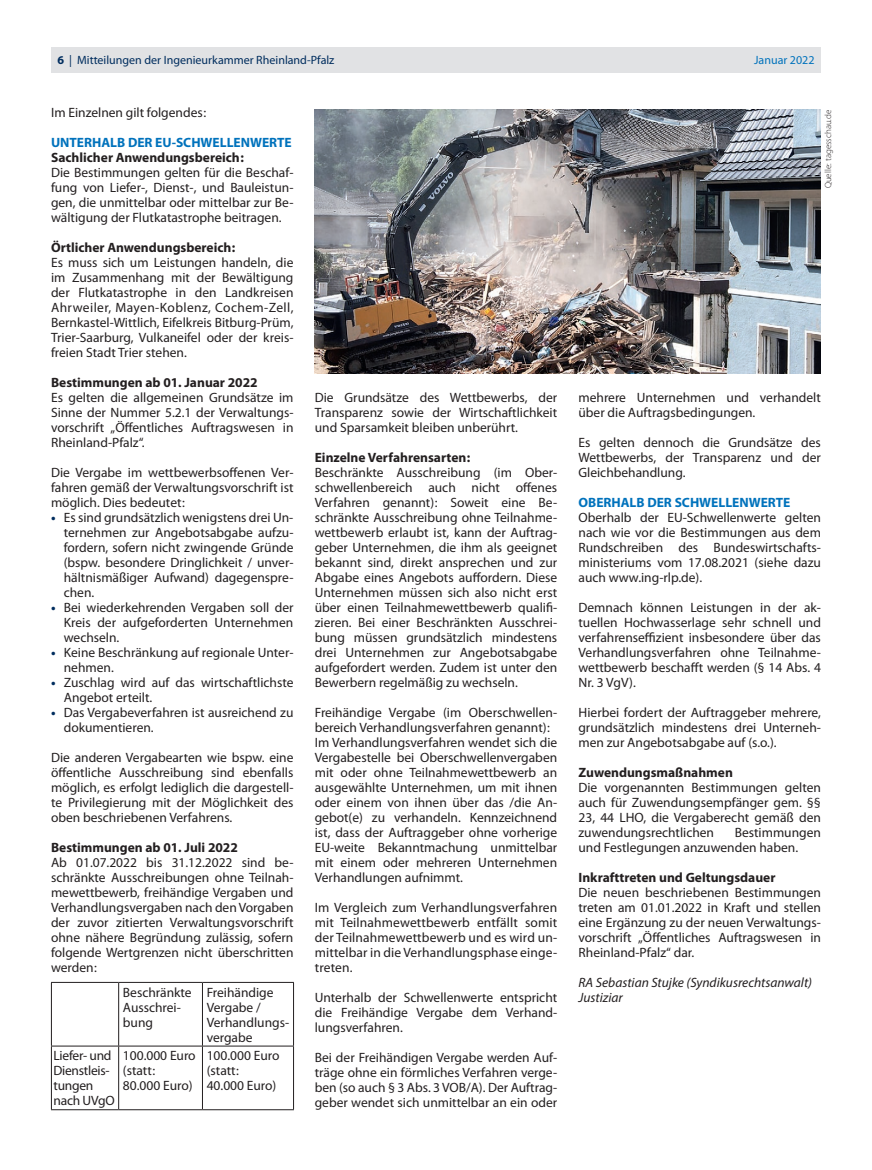
<style>
.page{position:relative;width:872px;height:1170px;background:#fff}
.page>*{position:absolute;margin:0;border:0;box-sizing:border-box;transform-origin:0 0}
.t1{font:13.5px/15px "Myriad Pro";color:#231f20;text-align:justify}
.t2{font:700 13.5px "Myriad Pro";color:#231f20}
.t3{font:700 13.5px "Myriad Pro";color:#0072bc}
.t4{font:italic 13.5px/15px "Myriad Pro";color:#231f20}
.t5{font:13.5px/15px "Myriad Pro";letter-spacing:-.02em;color:#231f20}
.t6{font:12px "Myriad Pro";color:#002d5e}
.t7{font:12px "Myriad Pro";color:#0072bc}
.t8{font:300 9px "Myriad Pro";color:#231f20}
.s1{font-weight:700}
.s2{font-weight:700;color:#002d5e}
</style>
<div class="page">
<div style="left:51px;top:47px;width:770px;height:25px;background:#e1e2e4"></div>
<hr style="left:51px;top:981px;width:68px;height:1px;background:#231f20">
<hr style="left:51px;top:982px;width:1px;height:63px;background:#231f20">
<hr style="left:119px;top:981px;width:83px;height:1px;background:#231f20">
<hr style="left:118px;top:982px;width:1px;height:63px;background:#231f20">
<hr style="left:202px;top:981px;width:92px;height:1px;background:#231f20">
<hr style="left:202px;top:982px;width:1px;height:63px;background:#231f20">
<hr style="left:293px;top:982px;width:1px;height:63px;background:#231f20">
<hr style="left:51px;top:1045px;width:68px;height:1px;background:#231f20">
<hr style="left:51px;top:1046px;width:1px;height:63px;background:#231f20">
<hr style="left:119px;top:1045px;width:83px;height:1px;background:#231f20">
<hr style="left:118px;top:1046px;width:1px;height:63px;background:#231f20">
<hr style="left:202px;top:1045px;width:92px;height:1px;background:#231f20">
<hr style="left:202px;top:1046px;width:1px;height:63px;background:#231f20">
<hr style="left:293px;top:1046px;width:1px;height:63px;background:#231f20">
<hr style="left:51px;top:1109px;width:68px;height:1px;background:#231f20">
<hr style="left:119px;top:1109px;width:83px;height:1px;background:#231f20">
<hr style="left:202px;top:1109px;width:92px;height:1px;background:#231f20">
<img style="left:315px;top:110px;width:506px;height:264px">
<p class="t6" style="left:57px;top:53px;width:278px"><span class="s1">6</span> | Mitteilungen der Ingenieurkammer Rheinland-Pfalz</p>
<p class="t7" style="left:754px;top:53px;width:62px">Januar 2022</p>
<p class="t1" style="left:51px;top:105px;width:157px">Im Einzelnen gilt folgendes:</p>
<p class="t3" style="left:51px;top:135px;width:242px">UNTERHALB DER EU-SCHWELLENWERTE</p>
<p class="t2" style="left:51px;top:150px;width:194px">Sachlicher Anwendungsbereich:</p>
<p class="t1" style="left:51px;top:165px;width:244px">Die Bestimmungen gelten für die Beschaf&shy;fung von Liefer-, Dienst-, und Bauleistun&shy;gen, die unmittelbar oder mittelbar zur Be&shy;wältigung der Flutkatastrophe beitragen.</p>
<p class="t2" style="left:51px;top:239px;width:186px">Örtlicher Anwendungsbereich:</p>
<p class="t1" style="left:51px;top:255px;width:244px">Es muss sich um Leistungen handeln, die im Zusammenhang mit der Bewältigung der Flutkatastrophe in den Landkreisen Ahrweiler, Mayen-Koblenz, Cochem-Zell, Bernkastel-Wittlich, Eifelkreis Bitburg-Prüm, Trier-Saarburg, Vulkaneifel oder der kreis&shy;freien Stadt Trier stehen.</p>
<p class="t2" style="left:51px;top:374px;width:208px">Bestimmungen ab 01. Januar 2022</p>
<p class="t1" style="left:51px;top:390px;width:244px">Es gelten die allgemeinen Grundsätze im Sinne der Nummer 5.2.1 der Verwaltungs&shy;vorschrift „Öffentliches Auftragswesen in Rheinland-Pfalz“.</p>
<p class="t1" style="left:51px;top:465px;width:244px">Die Vergabe im wettbewerbsoffenen Ver&shy;fahren gemäß der Verwaltungsvorschrift ist möglich. Dies bedeutet:</p>
<p class="t1" style="left:64px;top:510px;width:231px;text-indent:-13px"><span class="s2">•</span> Es sind grundsätzlich wenigstens drei Un&shy;ternehmen zur Angebotsabgabe aufzu&shy;fordern, sofern nicht zwingende Gründe (bspw. besondere Dringlichkeit / unver&shy;hältnismäßiger Aufwand) dagegenspre&shy;chen.</p>
<p class="t1" style="left:64px;top:600px;width:231px;text-indent:-13px"><span class="s2">•</span> Bei wiederkehrenden Vergaben soll der Kreis der aufgeforderten Unternehmen wechseln.</p>
<p class="t1" style="left:64px;top:645px;width:231px;text-indent:-13px"><span class="s2">•</span> Keine Beschränkung auf regionale Unter&shy;nehmen.</p>
<p class="t1" style="left:64px;top:675px;width:231px;text-indent:-13px"><span class="s2">•</span> Zuschlag wird auf das wirtschaftlichste<br>Angebot erteilt.</p>
<p class="t1" style="left:64px;top:705px;width:231px;text-indent:-13px"><span class="s2">•</span> Das Vergabeverfahren ist ausreichend zu dokumentieren.</p>
<p class="t1" style="left:51px;top:750px;width:244px">Die anderen Vergabearten wie bspw. eine öffentliche Ausschreibung sind ebenfalls möglich, es erfolgt lediglich die dargestell&shy;te Privilegierung mit der Möglichkeit des oben beschriebenen Verfahrens.</p>
<p class="t2" style="left:51px;top:839px;width:188px">Bestimmungen ab 01. Juli 2022</p>
<p class="t1" style="left:51px;top:855px;width:244px">Ab 01.07.2022 bis 31.12.2022 sind be&shy;schränkte Ausschreibungen ohne Teilnah&shy;mewettbewerb, freihändige Vergaben und Verhandlungsvergaben nach den Vorgaben der zuvor zitierten Verwaltungsvorschrift ohne nähere Begründung zulässig, sofern folgende Wertgrenzen nicht überschritten werden:</p>
<p class="t1" style="left:123px;top:984px;width:70px;text-align:left">Beschränkte<br>Ausschrei&shy;bung</p>
<p class="t1" style="left:207px;top:984px;width:84px;text-align:left">Freihändige<br>Vergabe /<br>Verhandlungs&shy;vergabe</p>
<p class="t5" style="left:54px;top:1048px;width:63px">Liefer- und<br>Dienstleis&shy;tungen nach UVgO</p>
<p class="t1" style="left:123px;top:1048px;width:74px;text-align:left">100.000 Euro (statt:<br>80.000 Euro)</p>
<p class="t1" style="left:207px;top:1048px;width:74px;text-align:left">100.000 Euro (statt:<br>40.000 Euro)</p>
<p class="t8" style="left:823px;top:188px;width:80px;rotate:-90deg">Quelle: tagesschau.de</p>
<p class="t1" style="left:578px;top:390px;width:244px">mehrere Unternehmen und verhandelt über die Auftragsbedingungen.</p>
<p class="t1" style="left:578px;top:435px;width:244px">Es gelten dennoch die Grundsätze des Wettbewerbs, der Transparenz und der Gleichbehandlung.</p>
<p class="t3" style="left:578px;top:494px;width:213px">OBERHALB DER SCHWELLENWERTE</p>
<p class="t1" style="left:578px;top:510px;width:244px">Oberhalb der EU-Schwellenwerte gelten nach wie vor die Bestimmungen aus dem Rundschreiben des Bundeswirtschafts&shy;ministeriums vom 17.08.2021 (siehe dazu auch www.ing-rlp.de).</p>
<p class="t1" style="left:578px;top:600px;width:244px">Demnach können Leistungen in der ak&shy;tuellen Hochwasserlage sehr schnell und verfahrenseffizient insbesondere über das Verhandlungsverfahren ohne Teilnahme&shy;wettbewerb beschafft werden (§ 14 Abs. 4<br>Nr. 3 VgV).</p>
<p class="t1" style="left:578px;top:705px;width:244px">Hierbei fordert der Auftraggeber mehrere, grundsätzlich mindestens drei Unterneh&shy;men zur Angebotsabgabe auf (s.o.).</p>
<p class="t2" style="left:578px;top:764px;width:156px">Zuwendungsmaßnahmen</p>
<p class="t1" style="left:578px;top:780px;width:244px">Die vorgenannten Bestimmungen gelten auch für Zuwendungsempfänger gem. §§ 23, 44 LHO, die Vergaberecht gemäß den zuwendungsrechtlichen</p>
<p class="t1" style="left:315px;top:390px;width:244px">Die Grundsätze des Wettbewerbs, der Transparenz sowie der Wirtschaftlichkeit und Sparsamkeit bleiben unberührt.</p>
<p class="t2" style="left:315px;top:449px;width:157px">Einzelne Verfahrensarten:</p>
<p class="t1" style="left:315px;top:465px;width:244px">Beschränkte Ausschreibung (im Ober&shy;schwellenbereich auch nicht offenes Verfahren genannt): Soweit eine Be&shy;schränkte Ausschreibung ohne Teilnahme&shy;wettbewerb erlaubt ist, kann der Auftrag&shy;geber Unternehmen, die ihm als geeignet bekannt sind, direkt ansprechen und zur Abgabe eines Angebots auffordern. Diese Unternehmen müssen sich also nicht erst über einen Teilnahmewettbewerb qualifi&shy;zieren. Bei einer Beschränkten Ausschrei&shy;bung müssen grundsätzlich mindestens drei Unternehmen zur Angebotsabgabe aufgefordert werden. Zudem ist unter den Bewerbern regelmäßig zu wechseln.</p>
<p class="t1" style="left:315px;top:705px;width:244px;text-align:left">Freihändige Vergabe (im Oberschwellen&shy;bereich Verhandlungsverfahren genannt):<br>Im Verhandlungsverfahren wendet sich die Vergabestelle bei Oberschwellenvergaben mit oder ohne Teilnahmewettbewerb an ausgewählte Unternehmen, um mit ihnen oder einem von ihnen über das /die An&shy;gebot(e) zu verhandeln. Kennzeichnend ist, dass der Auftraggeber ohne vorherige EU-weite Bekanntmachung unmittelbar mit einem oder mehreren Unternehmen Verhandlungen aufnimmt.</p>
<p class="t1" style="left:315px;top:900px;width:244px">Im Vergleich zum Verhandlungsverfahren mit Teilnahmewettbewerb entfällt somit der Teilnahmewettbewerb und es wird un&shy;mittelbar in die Verhandlungsphase einge&shy;treten.</p>
<p class="t1" style="left:315px;top:990px;width:244px">Unterhalb der Schwellenwerte entspricht die Freihändige Vergabe dem Verhand&shy;lungsverfahren.</p>
<p class="t1" style="left:315px;top:1050px;width:244px">Bei der Freihändigen Vergabe werden Auf&shy;träge ohne ein förmliches Verfahren verge&shy;ben (so auch § 3 Abs. 3 VOB/A). Der Auftrag&shy;geber wendet sich unmittelbar an ein oder</p>
<p class="t1" style="left:578px;top:825px;width:244px;text-indent:156px">Bestimmungen und Festlegungen anzuwenden haben.</p>
<p class="t2" style="left:578px;top:869px;width:198px">Inkrafttreten und Geltungsdauer</p>
<p class="t1" style="left:578px;top:885px;width:244px">Die neuen beschriebenen Bestimmungen treten am 01.01.2022 in Kraft und stellen eine Ergänzung zu der neuen Verwaltungs&shy;vorschrift „Öffentliches Auftragswesen in Rheinland-Pfalz“ dar.</p>
<p class="t4" style="left:578px;top:974px;width:235px">RA Sebastian Stujke (Syndikusrechtsanwalt)<br>Justiziar</p>
</div>
